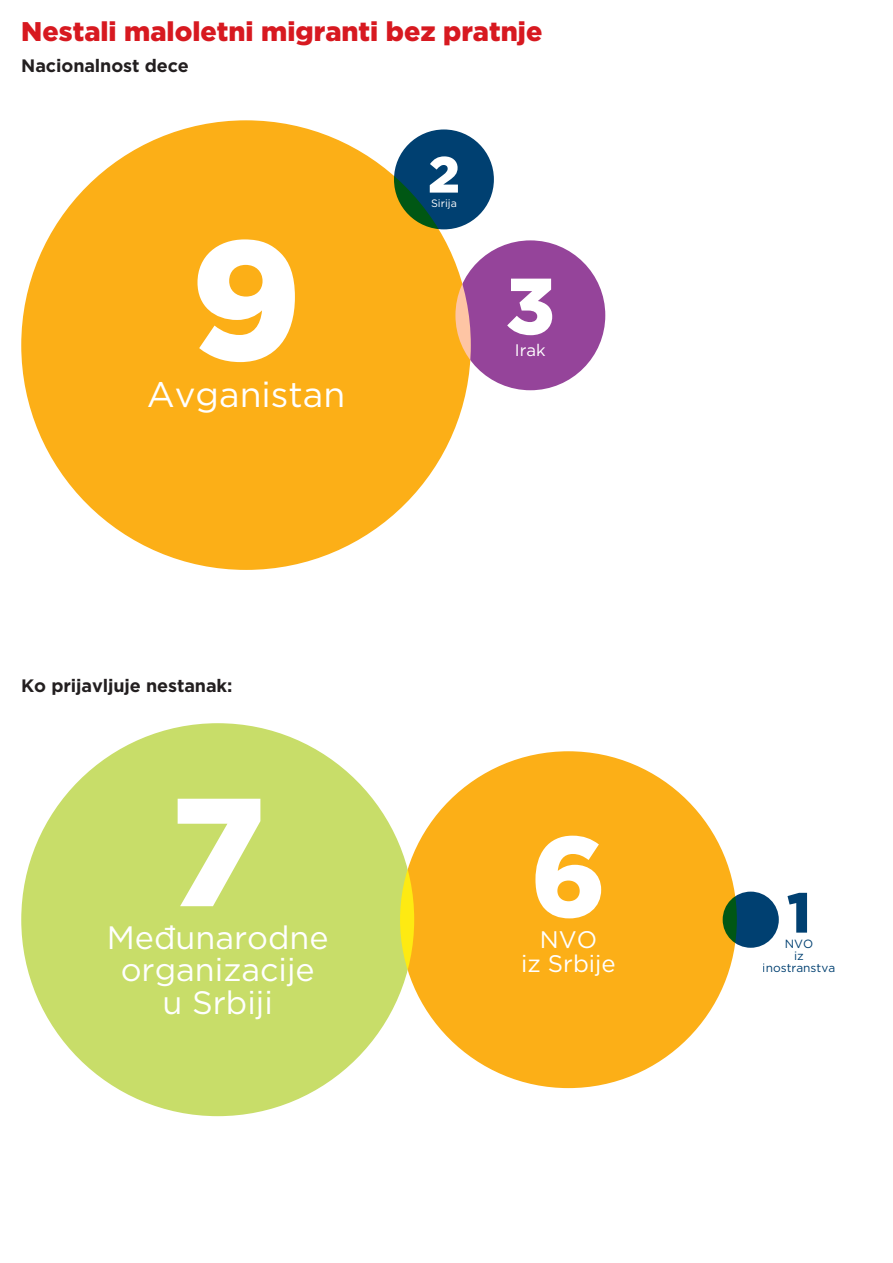
<style>
.page{position:relative;width:893px;height:1263px;background:#fff}
.page>*{position:absolute;margin:0;border:0;box-sizing:border-box;transform-origin:0 0}
.t1{font:900 168.45px "Gotham BH";color:#fff}
.t2{font:900 153.6px "Gotham BH";color:#fff}
.t3{font:900 113.7px "Gotham BH";color:#fff}
.t4{font:900 79.35px "Gotham BH";color:#fff}
.t5{font:900 56.4px "Gotham BH";color:#004071}
.t6{font:900 50.85px "Gotham BH";color:#fff}
.t7{font:35.55px "Gotham BH";color:#fff}
.t8{font:32.4px/32.4px "Gotham BH";color:#fff;text-align:center}
.t9{font:900 27px "Gotham BH";color:#d71920}
.t10{font:24px/24px "Gotham BH";color:#fff;text-align:center}
.t11{font:700 18px "Gotham BH";letter-spacing:-.005em;color:#231f20}
.t12{font:16.65px "Gotham BH";color:#fff}
.t13{font:11.85px/11.9px "Gotham BH";color:#004071;text-align:center}
.t14{font:10.65px "Gotham BH";color:#fff}
</style>
<div class="page">
<div style="left:394px;top:129px;width:100px;height:100px;background:#004071;border-radius:50%"></div>
<div style="left:21px;top:120px;width:450px;height:450px;background:#fcaf17;border-radius:50%"></div>
<div style="left:455px;top:240px;width:150px;height:150px;background:#95449a;border-radius:50%"></div>
<div style="left:723px;top:892px;width:56px;height:56px;background:#004071;border-radius:50%"></div>
<div style="left:400px;top:751px;width:337px;height:337px;background:#fcaf17;border-radius:50%"></div>
<div style="left:21px;top:723px;width:393px;height:393px;background:#c8dd69;border-radius:50%"></div>
<h3 class="t9" style="left:21px;top:16px;width:522px">Nestali maloletni migranti bez pratnje</h3>
<p class="t11" style="left:21px;top:55px;width:169px">Nacionalnost dece</p>
<h1 class="t1" style="left:190px;top:203px;width:113px">9</h1>
<h3 class="t7" style="left:147px;top:374px;width:200px">Avganistan</h3>
<h3 class="t6" style="left:428px;top:145px;width:33px">2</h3>
<p class="t14" style="left:431px;top:197px;width:27px">Sirija</p>
<h3 class="t4" style="left:506px;top:260px;width:51px">3</h3>
<p class="t12" style="left:515px;top:341px;width:32px">Irak</p>
<p class="t11" style="left:21px;top:675px;width:213px">Ko prijavljuje nestanak:</p>
<h2 class="t2" style="left:171px;top:763px;width:96px">7</h2>
<h3 class="t8" style="left:107px;top:921px;width:223px">Međunarodne</h3>
<h3 class="t8" style="left:121px;top:953px;width:196px">organizacije u Srbiji</h3>
<h3 class="t3" style="left:531px;top:811px;width:77px">6</h3>
<h3 class="t10" style="left:521px;top:927px;width:96px">NVO<br>iz Srbije</h3>
<h3 class="t5" style="left:787px;top:880px;width:25px">1</h3>
<p class="t13" style="left:763px;top:938px;width:74px">NVO<br>iz inostranstva</p>
</div>
